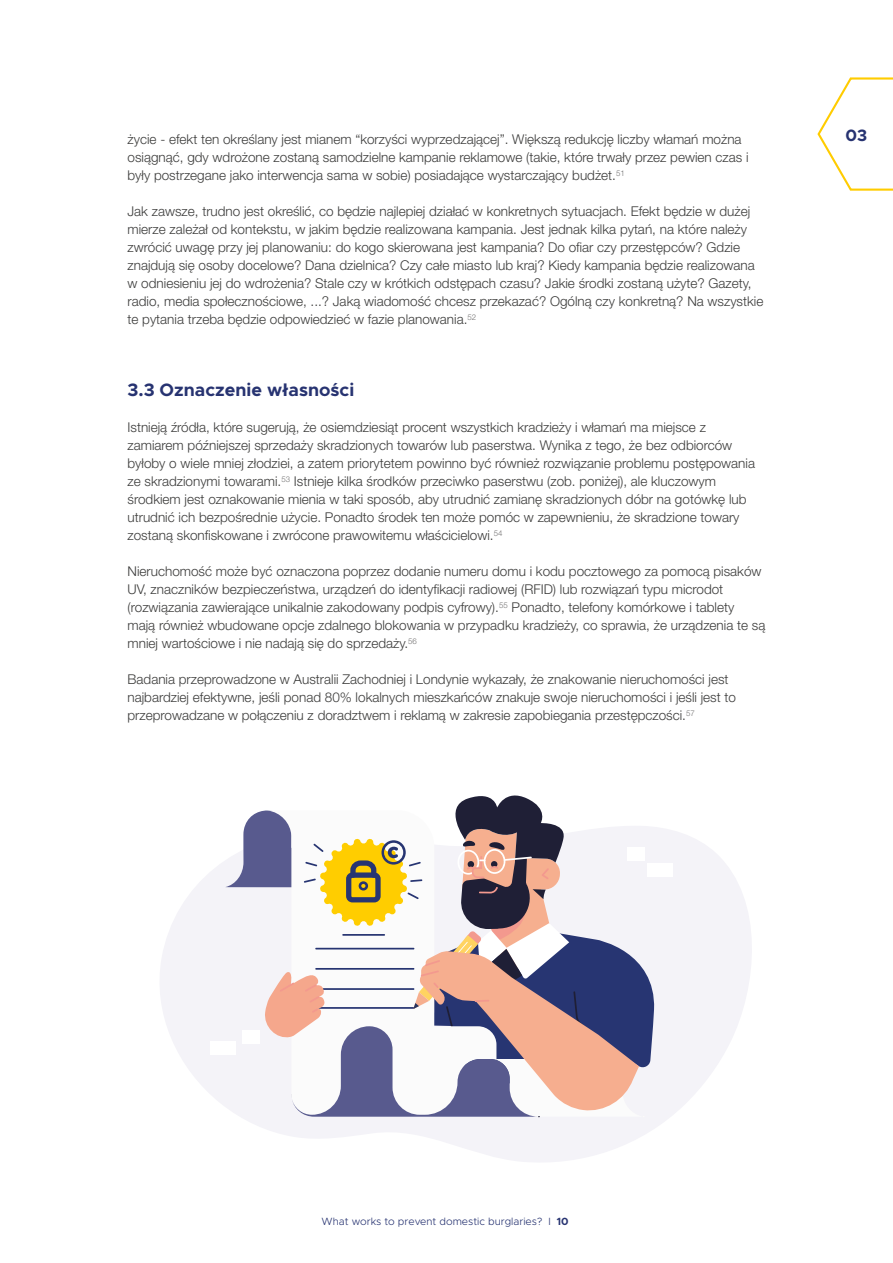
<style>
.page{position:relative;width:893px;height:1263px;background:#fff}
.page>*{position:absolute;margin:0;border:0;box-sizing:border-box;transform-origin:0 0}
.t1{font:700 18px "Metropolis";color:#273371}
.t2{font:700 16.5px "Metropolis";color:#273371}
.t3{font:300 13.5px/18px "Helvetica Neue LT Pro";color:#3c3c3b}
.t4{font:300 10.5px "Metropolis";color:#273371}
.s1{font-weight:700}
</style>
<div class="page">
<svg style="left:160px;top:827px;width:592px;height:335px;fill:#f4f3f8"></svg>
<div style="left:210px;top:1041px;width:26px;height:13px;background:#fff"></div>
<div style="left:647px;top:864px;width:25px;height:13px;background:#fff"></div>
<svg style="left:225px;top:795px;width:431px;height:322px"></svg>
<div style="left:359px;top:881px;width:9px;height:9px;border:3px solid #273572;border-radius:50%"></div>
<svg style="left:817px;top:77px;width:76px;height:114px"></svg>
<p class="t3" style="left:128px;top:130px;width:622px">życie - efekt ten określany jest mianem “korzyści wyprzedzającej”. Większą redukcję liczby włamań można osiągnąć, gdy wdrożone zostaną samodzielne kampanie reklamowe (takie, które trwały przez pewien czas i były postrzegane jako interwencja sama w sobie) posiadające wystarczający budżet.<sup>51</sup></p>
<p class="t3" style="left:128px;top:202px;width:637px">Jak zawsze, trudno jest określić, co będzie najlepiej działać w konkretnych sytuacjach. Efekt będzie w dużej mierze zależał od kontekstu, w jakim będzie realizowana kampania. Jest jednak kilka pytań, na które należy zwrócić uwagę przy jej planowaniu: do kogo skierowana jest kampania? Do ofiar czy przestępców? Gdzie znajdują się osoby docelowe? Dana dzielnica? Czy całe miasto lub kraj? Kiedy kampania będzie realizowana w odniesieniu jej do wdrożenia? Stale czy w krótkich odstępach czasu? Jakie środki zostaną użyte? Gazety, radio, media społecznościowe, ...? Jaką wiadomość chcesz przekazać? Ogólną czy konkretną? Na wszystkie te pytania trzeba będzie odpowiedzieć w fazie planowania.<sup>52</sup></p>
<h1 class="t1" style="left:128px;top:378px;width:228px">3.3 Oznaczenie własności</h1>
<p class="t3" style="left:128px;top:418px;width:629px">Istnieją źródła, które sugerują, że osiemdziesiąt procent wszystkich kradzieży i włamań ma miejsce z zamiarem późniejszej sprzedaży skradzionych towarów lub paserstwa. Wynika z tego, że bez odbiorców byłoby o wiele mniej złodziei, a zatem priorytetem powinno być również rozwiązanie problemu postępowania ze skradzionymi towarami.<sup>53</sup> Istnieje kilka środków przeciwko paserstwu (zob. poniżej), ale kluczowym środkiem jest oznakowanie mienia w taki sposób, aby utrudnić zamianę skradzionych dóbr na gotówkę lub utrudnić ich bezpośrednie użycie. Ponadto środek ten może pomóc w zapewnieniu, że skradzione towary zostaną skonfiskowane i zwrócone prawowitemu właścicielowi.<sup>54</sup></p>
<p class="t3" style="left:128px;top:562px;width:639px">Nieruchomość może być oznaczona poprzez dodanie numeru domu i kodu pocztowego za pomocą pisaków UV, znaczników bezpieczeństwa, urządzeń do identyfikacji radiowej (RFID) lub rozwiązań typu microdot (rozwiązania zawierające unikalnie zakodowany podpis cyfrowy).<sup>55</sup> Ponadto, telefony komórkowe i tablety mają również wbudowane opcje zdalnego blokowania w przypadku kradzieży, co sprawia, że urządzenia te są mniej wartościowe i nie nadają się do sprzedaży.<sup>56</sup></p>
<p class="t3" style="left:128px;top:670px;width:610px">Badania przeprowadzone w Australii Zachodniej i Londynie wykazały, że znakowanie nieruchomości jest najbardziej efektywne, jeśli ponad 80% lokalnych mieszkańców znakuje swoje nieruchomości i jeśli jest to przeprowadzane w połączeniu z doradztwem i reklamą w zakresie zapobiegania przestępczości.<sup>57</sup></p>
<p class="t2" style="left:845px;top:124px;width:23px">03</p>
<p class="t4" style="left:322px;top:1214px;width:248px">What works to prevent domestic burglaries? I <span class="s1">10</span></p>
</div>
